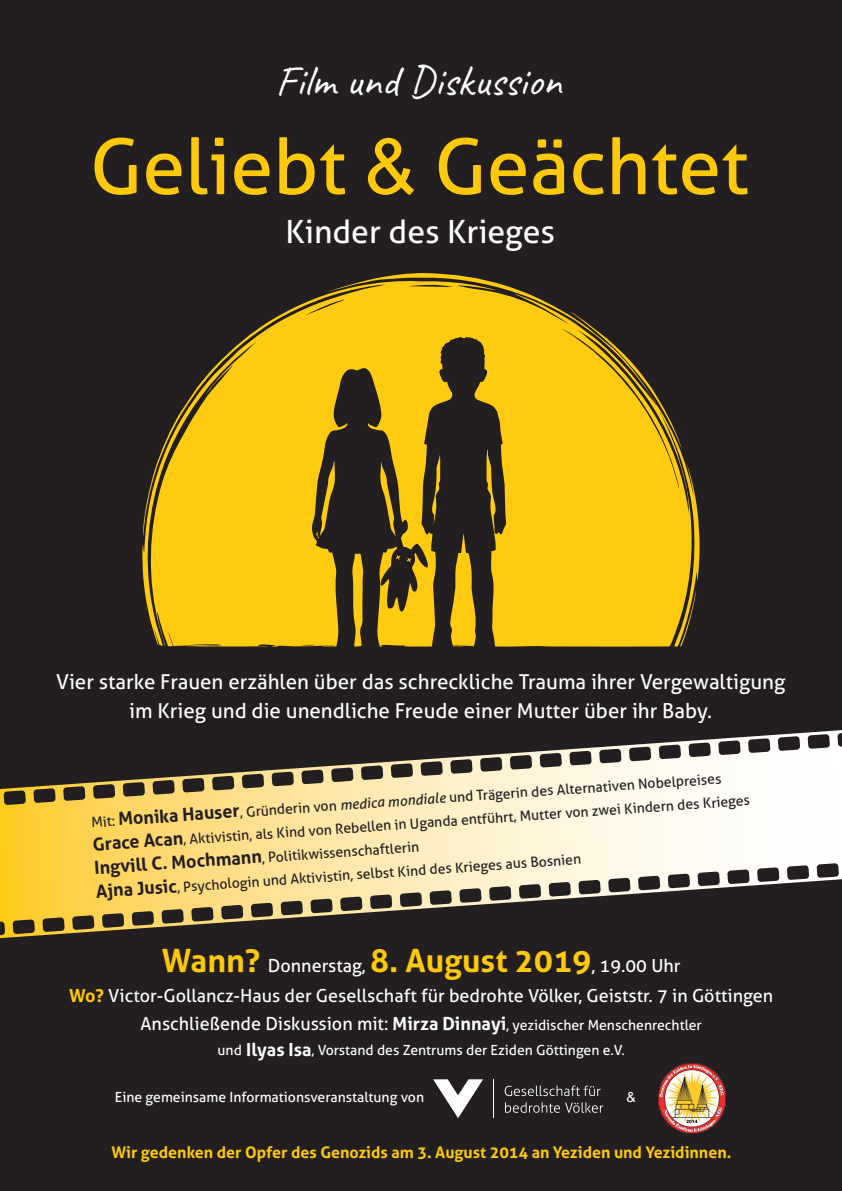
<style>
.page{position:relative;width:842px;height:1191px;background:#231f20}
.page>*{position:absolute;margin:0;border:0;box-sizing:border-box;transform-origin:0 0}
.t1{font:77.1px "Aller";color:#fec90b}
.t2{font:43.2px "Caveat";color:#fff}
.t3{font:32px "Aller";color:#fff}
.t4{font:20.5px/29.2px "Aller";color:#fff;text-align:center}
.t5{font:18px/29.8px "Aller";color:#fff;text-align:center}
.t6{font:700 16px "Aller";color:#fec90b}
.t7{font:14px/23.5px "Aller";color:#231f20}
.t8{font:14px/25.6px "Aller";color:#fff;text-align:center}
.t9{font:14px "Arial";color:#fff}
.s1{font-family:"Arial"}
.s2{font-weight:700;font-size:18px}
.s3{font-style:italic}
.s4{font-weight:700;font-size:32px;color:#fec90b}
.s5{font-weight:700;color:#fec90b}
.s6{font-size:18px}
</style>
<div class="page">
<svg style="left:142px;top:272px;width:558px;height:375px;background:#b49115"></svg>
<svg style="left:450px;top:533px;width:27px;height:114px;background:#a68616"></svg>
<svg style="left:352px;top:553px;width:12px;height:93px"></svg>
<svg style="left:380px;top:461px;width:16px;height:76px"></svg>
<svg style="left:570px;top:311px;width:113px;height:141px;background:#987b17"></svg>
<svg style="left:431px;top:454px;width:9px;height:72px"></svg>
<svg style="left:680px;top:589px;width:16px;height:57px"></svg>
<svg style="left:396px;top:554px;width:4px;height:5px"></svg>
<svg style="left:407px;top:557px;width:5px;height:5px"></svg>
<svg style="left:316px;top:460px;width:19px;height:78px"></svg>
<hr style="left:493px;top:1079px;width:1px;height:39px;background:#fff">
<svg style="left:505px;top:1085px;width:96px;height:11px"></svg>
<svg style="left:505px;top:1102px;width:98px;height:10px"></svg>
<svg style="left:433px;top:1079px;width:50px;height:39px"></svg>
<svg style="left:0;top:729px;width:842px;height:210px;background:#b7a882"></svg>
<svg style="left:4px;top:790px;width:22px;height:15px"></svg>
<svg style="left:33px;top:788px;width:23px;height:15px"></svg>
<svg style="left:63px;top:786px;width:22px;height:15px"></svg>
<svg style="left:93px;top:784px;width:22px;height:14px"></svg>
<svg style="left:123px;top:782px;width:22px;height:14px"></svg>
<svg style="left:152px;top:780px;width:23px;height:14px"></svg>
<svg style="left:182px;top:778px;width:23px;height:14px"></svg>
<svg style="left:212px;top:776px;width:22px;height:14px"></svg>
<svg style="left:242px;top:773px;width:22px;height:15px"></svg>
<svg style="left:272px;top:771px;width:22px;height:15px"></svg>
<svg style="left:301px;top:769px;width:23px;height:15px"></svg>
<svg style="left:331px;top:767px;width:22px;height:15px"></svg>
<svg style="left:361px;top:765px;width:22px;height:15px"></svg>
<svg style="left:391px;top:763px;width:22px;height:15px"></svg>
<svg style="left:420px;top:761px;width:23px;height:15px"></svg>
<svg style="left:450px;top:759px;width:23px;height:15px"></svg>
<svg style="left:480px;top:757px;width:22px;height:14px"></svg>
<svg style="left:510px;top:755px;width:22px;height:14px"></svg>
<svg style="left:540px;top:753px;width:22px;height:14px"></svg>
<svg style="left:569px;top:751px;width:23px;height:14px"></svg>
<svg style="left:599px;top:748px;width:22px;height:15px"></svg>
<svg style="left:629px;top:746px;width:22px;height:15px"></svg>
<svg style="left:659px;top:744px;width:22px;height:15px"></svg>
<svg style="left:688px;top:742px;width:23px;height:15px"></svg>
<svg style="left:718px;top:740px;width:22px;height:15px"></svg>
<svg style="left:748px;top:738px;width:22px;height:15px"></svg>
<svg style="left:778px;top:736px;width:22px;height:15px"></svg>
<svg style="left:808px;top:734px;width:22px;height:15px"></svg>
<svg style="left:837px;top:732px;width:5px;height:14px"></svg>
<svg style="left:0;top:921px;width:5px;height:15px"></svg>
<svg style="left:13px;top:919px;width:22px;height:15px"></svg>
<svg style="left:42px;top:917px;width:23px;height:15px"></svg>
<svg style="left:72px;top:915px;width:22px;height:15px"></svg>
<svg style="left:102px;top:913px;width:22px;height:15px"></svg>
<svg style="left:132px;top:911px;width:22px;height:14px"></svg>
<svg style="left:161px;top:909px;width:23px;height:14px"></svg>
<svg style="left:191px;top:907px;width:23px;height:14px"></svg>
<svg style="left:221px;top:905px;width:22px;height:14px"></svg>
<svg style="left:251px;top:902px;width:22px;height:15px"></svg>
<svg style="left:281px;top:900px;width:22px;height:15px"></svg>
<svg style="left:310px;top:898px;width:23px;height:15px"></svg>
<svg style="left:340px;top:896px;width:22px;height:15px"></svg>
<svg style="left:370px;top:894px;width:22px;height:15px"></svg>
<svg style="left:400px;top:892px;width:22px;height:15px"></svg>
<svg style="left:429px;top:890px;width:23px;height:15px"></svg>
<svg style="left:459px;top:888px;width:23px;height:15px"></svg>
<svg style="left:489px;top:886px;width:22px;height:14px"></svg>
<svg style="left:519px;top:884px;width:22px;height:14px"></svg>
<svg style="left:549px;top:882px;width:22px;height:14px"></svg>
<svg style="left:578px;top:880px;width:23px;height:14px"></svg>
<svg style="left:608px;top:877px;width:22px;height:15px"></svg>
<svg style="left:638px;top:875px;width:22px;height:15px"></svg>
<svg style="left:668px;top:873px;width:22px;height:15px"></svg>
<svg style="left:697px;top:871px;width:23px;height:15px"></svg>
<svg style="left:727px;top:869px;width:23px;height:15px"></svg>
<svg style="left:757px;top:867px;width:22px;height:15px"></svg>
<svg style="left:787px;top:865px;width:22px;height:15px"></svg>
<svg style="left:817px;top:863px;width:22px;height:15px"></svg>
<img style="left:659px;top:1063px;width:67px;height:70px">
<h2 class="t2" style="left:275px;top:54px;width:288px">Film und Diskussion</h2>
<h1 class="t1" style="left:90px;top:137px;width:660px">Geliebt <span class="s1">&amp;</span> Geächtet</h1>
<h3 class="t3" style="left:286px;top:219px;width:271px">Kinder des Krieges</h3>
<h3 class="t4" style="left:56px;top:669px;width:731px">Vier starke Frauen erzählen über das schreckliche Trauma ihrer Vergewaltigung im Krieg und die unendliche Freude einer Mutter über ihr Baby.</h3>
<p class="t7" style="left:91px;top:812px;width:660px;rotate:-4deg">Mit: <span class="s2">Monika Hauser</span>, Gründerin von <span class="s3">medica mondiale</span> und Trägerin des Alternativen Nobelpreises <span class="s2">Grace Acan</span>, Aktivistin, als Kind von Rebellen in Uganda entführt, Mutter von zwei Kindern des Krieges <span class="s2">Ingvill C. Mochmann</span>, Politikwissenschaftlerin<br><span class="s2">Ajna Jusic</span>, Psychologin und Aktivistin, selbst Kind des Krieges aus Bosnien</p>
<p class="t5" style="left:69px;top:953px;width:706px"><span class="s4">Wann?</span> Donnerstag, <span class="s4">8. August 2019</span>, 19.00 Uhr<br><span class="s5">Wo?</span> Victor-Gollancz-Haus der Gesellschaft für bedrohte Völker, Geiststr. 7 in Göttingen</p>
<p class="t8" style="left:141px;top:1013px;width:563px"><span class="s6">Anschließende Diskussion mit:</span> <span class="s2">Mirza Dinnayi</span>, yezidischer Menschenrechtler und <span class="s2">Ilyas Isa</span>, Vorstand des Zentrums der Eziden Göttingen e.V.</p>
<p class="t8" style="left:115px;top:1086px;width:311px">Eine gemeinsame Informationsveranstaltung von</p>
<p class="t9" style="left:626px;top:1091px;width:11px">&amp;</p>
<p class="t6" style="left:111px;top:1146px;width:621px">Wir gedenken der Opfer des Genozids am 3. August 2014 an Yeziden und Yezidinnen.</p>
</div>
